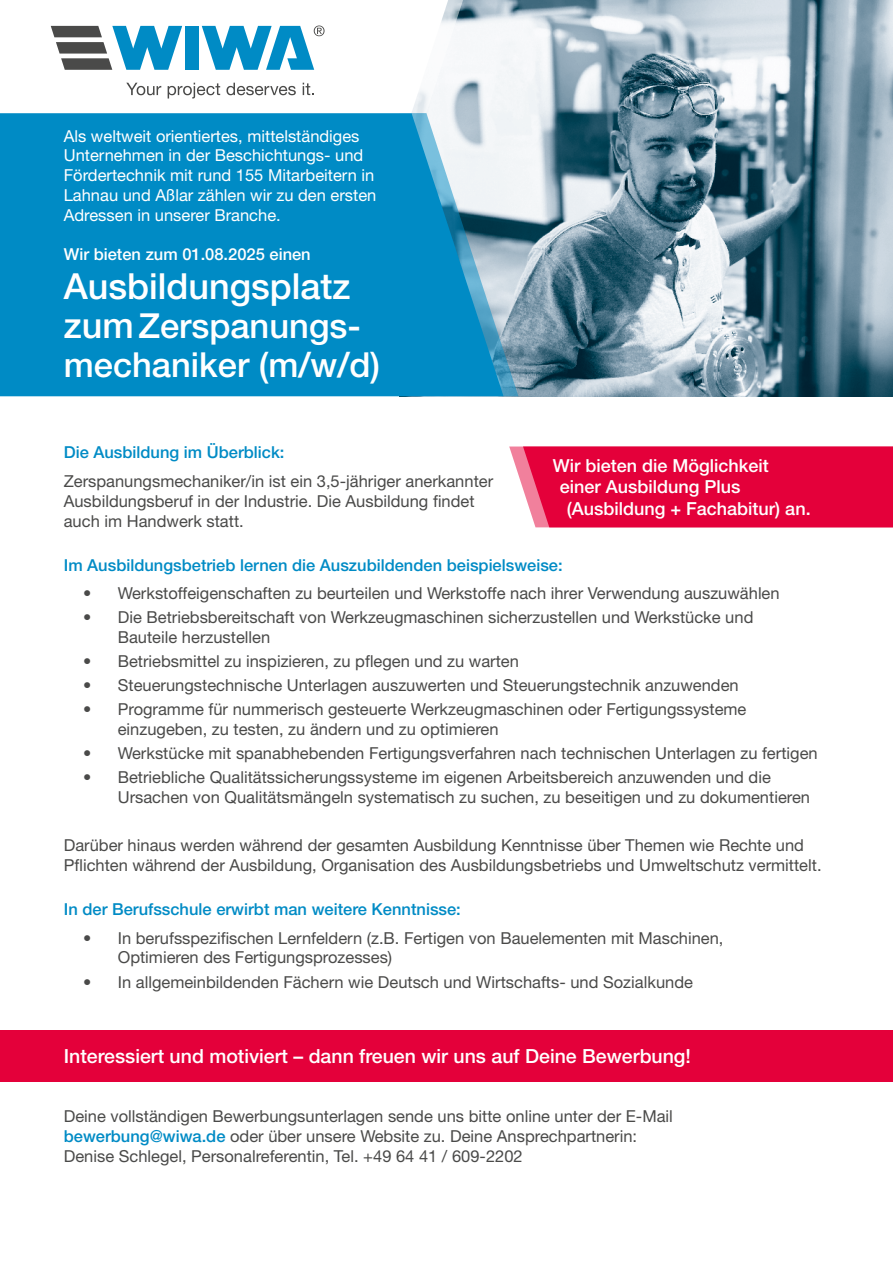
<style>
.page{position:relative;width:893px;height:1263px;background:#fff}
.page>*{position:absolute;margin:0;border:0;box-sizing:border-box;transform-origin:0 0}
.t1{font:500 36px "Helvetica Neue LT Std";color:#fff}
.t2{font:500 34.5px/39px "Helvetica Neue LT Std";color:#fff}
.t3{font:500 19.5px "Helvetica Neue LT Std";color:#fff}
.t4{font:500 18px "Helvetica Neue LT Std";color:#fff}
.t5{font:16.5px/19.8px "Helvetica Neue LT Std";color:#4a4a49}
.t6{font:16.5px/19.8px "Helvetica Neue LT Std";color:#fff}
.t7{font:500 16.5px "Helvetica Neue LT Std";color:#008bc5}
.t8{font:500 16.5px "Helvetica Neue LT Std";color:#fff}
.s1{font-size:36px}
.s2{font-weight:500;color:#008bc5}
</style>
<div class="page">
<img style="left:463px;top:0;width:430px;height:396px">
<svg style="left:50px;top:0;width:413px;height:113px"></svg>
<svg style="left:0;top:113px;width:518px;height:283px;background:#1391c6"></svg>
<svg style="left:126px;top:83px;width:35px;height:12px"></svg>
<svg style="left:168px;top:83px;width:52px;height:16px"></svg>
<svg style="left:226px;top:83px;width:70px;height:12px"></svg>
<svg style="left:303px;top:83px;width:11px;height:12px"></svg>
<div style="left:185px;top:26px;width:14px;height:44px;background:#008bc5"></div>
<svg style="left:51px;top:26px;width:131px;height:44px"></svg>
<svg style="left:202px;top:26px;width:123px;height:44px"></svg>
<div style="left:0;top:1030px;width:893px;height:51px;background:#e4003a"></div>
<svg style="left:509px;top:446px;width:384px;height:81px;background:#e50e45"></svg>
<p class="t6" style="left:64px;top:125px;width:314px">Als weltweit orientiertes, mittelständiges Unternehmen in der Beschichtungs- und Fördertechnik mit rund 155 Mitarbeitern in Lahnau und Aßlar zählen wir zu den ersten Adressen in unserer Branche.</p>
<p class="t8" style="left:64px;top:245px;width:248px">Wir bieten zum 01.08.2025 einen</p>
<h1 class="t1" style="left:64px;top:265px;width:288px">Ausbildungsplatz</h1>
<h2 class="t2" style="left:64px;top:306px;width:318px"><span class="s1">zum</span>Zerspanungs&shy;mechaniker (m/w/d)</h2>
<p class="t7" style="left:64px;top:442px;width:222px">Die Ausbildung im Überblick:</p>
<p class="t5" style="left:64px;top:471px;width:431px">Zerspanungsmechaniker/in ist ein 3,5-jähriger anerkannter<br>Ausbildungsberuf in der Industrie. Die Ausbildung findet auch im Handwerk statt.</p>
<p class="t7" style="left:64px;top:555px;width:500px">Im Ausbildungsbetrieb lernen die Auszubildenden beispielsweise:</p>
<p class="t5" style="left:83px;top:583px;width:698px">• Werkstoffeigenschaften zu beurteilen und Werkstoffe nach ihrer Verwendung auszuwählen</p>
<p class="t5" style="left:118px;top:607px;width:637px;text-indent:-35px">• Die Betriebsbereitschaft von Werkzeugmaschinen sicherzustellen und Werkstücke und<br>Bauteile herzustellen</p>
<p class="t5" style="left:83px;top:651px;width:437px">• Betriebsmittel zu inspizieren, zu pflegen und zu warten</p>
<p class="t5" style="left:83px;top:675px;width:657px">• Steuerungstechnische Unterlagen auszuwerten und Steuerungstechnik anzuwenden</p>
<p class="t5" style="left:118px;top:699px;width:630px;text-indent:-35px">• Programme für nummerisch gesteuerte Werkzeugmaschinen oder Fertigungssysteme einzugeben, zu testen, zu ändern und zu optimieren</p>
<p class="t5" style="left:83px;top:743px;width:736px">• Werkstücke mit spanabhebenden Fertigungsverfahren nach technischen Unterlagen zu fertigen</p>
<p class="t5" style="left:118px;top:767px;width:694px;text-indent:-35px">• Betriebliche Qualitätssicherungssysteme im eigenen Arbeitsbereich anzuwenden und die<br>Ursachen von Qualitätsmängeln systematisch zu suchen, zu beseitigen und zu dokumentieren</p>
<p class="t5" style="left:64px;top:835px;width:759px">Darüber hinaus werden während der gesamten Ausbildung Kenntnisse über Themen wie Rechte und<br>Pflichten während der Ausbildung, Organisation des Ausbildungsbetriebs und Umweltschutz vermittelt.</p>
<p class="t7" style="left:64px;top:899px;width:399px">In der Berufsschule erwirbt man weitere Kenntnisse:</p>
<p class="t5" style="left:118px;top:927px;width:607px;text-indent:-35px">• In berufsspezifischen Lernfeldern (z.B. Fertigen von Bauelementen mit Maschinen,<br>Optimieren des Fertigungsprozesses)</p>
<p class="t5" style="left:83px;top:971px;width:611px">• In allgemeinbildenden Fächern wie Deutsch und Wirtschafts- und Sozialkunde</p>
<p class="t4" style="left:553px;top:454px;width:218px">Wir bieten die Möglichkeit</p>
<p class="t4" style="left:560px;top:476px;width:182px">einer Ausbildung Plus</p>
<p class="t4" style="left:567px;top:498px;width:245px">(Ausbildung + Fachabitur) an.</p>
<p class="t3" style="left:64px;top:1044px;width:629px">Interessiert und motiviert – dann freuen wir uns auf Deine Bewerbung!</p>
<p class="t5" style="left:64px;top:1106px;width:611px">Deine vollständigen Bewerbungsunterlagen sende uns bitte online unter der E-Mail <span class="s2">bewerbung@wiwa.de</span> oder über unsere Website zu. Deine Ansprechpartnerin:<br>Denise Schlegel, Personalreferentin, Tel. +49 64 41 / 609-2202</p>
</div>
